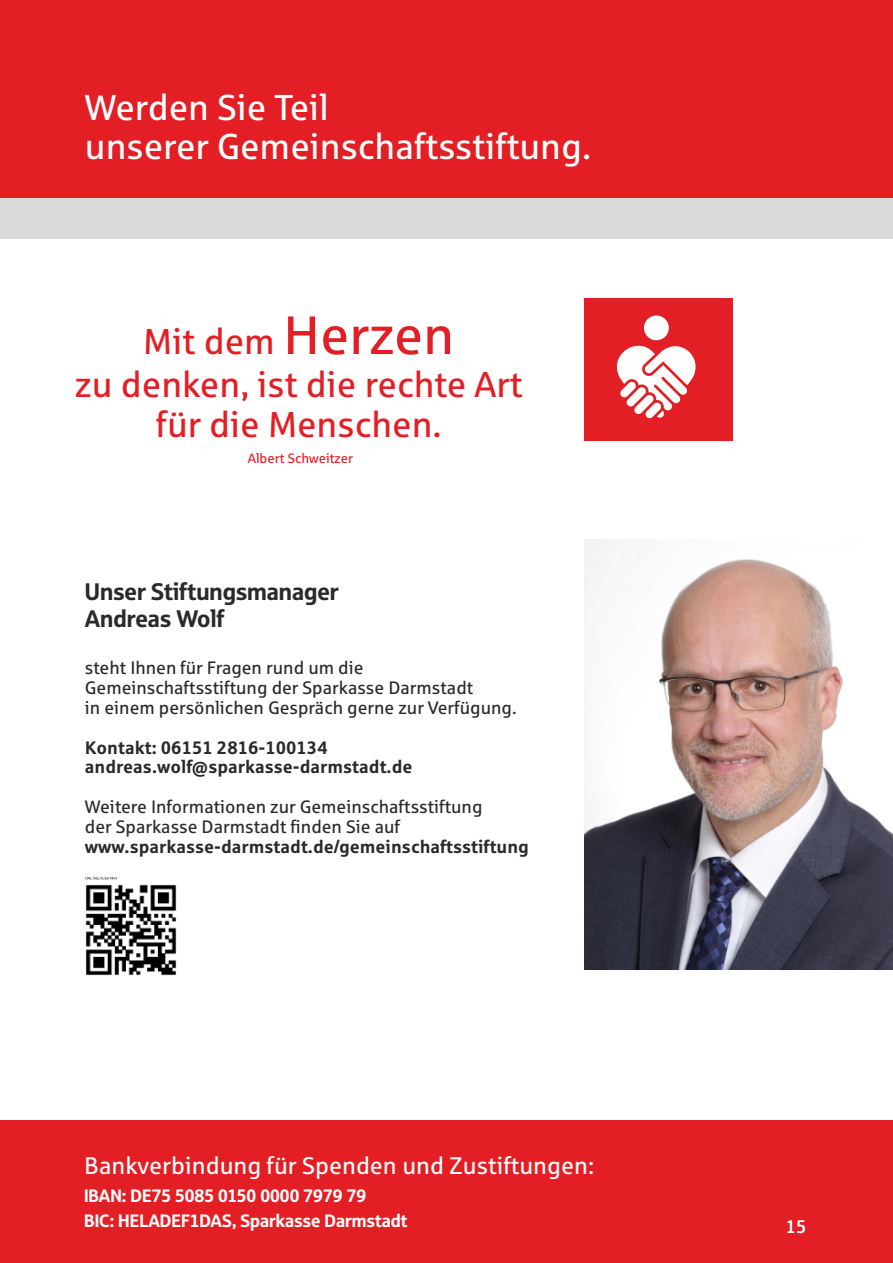
<style>
.page{position:relative;width:893px;height:1263px;background:#fff}
.page>*{position:absolute;margin:0;border:0;box-sizing:border-box;transform-origin:0 0}
.t1{font:36px/43.3px "Sparkasse Rg";color:#e31e24;text-align:center}
.t2{font:36px/39.5px "Sparkasse Rg";color:#fefefe}
.t3{font:24px "Sparkasse Rg";color:#fefefe}
.t4{font:24px/26.4px "Sparkasse Head";color:#2b2a29}
.t5{font:18px/19.8px "Sparkasse Rg";color:#2b2a29}
.t6{font:700 18px/19.8px "Sparkasse Rg";color:#2b2a29}
.t7{font:18px/25.7px "Sparkasse Head";color:#fefefe}
.t8{font:18px "Sparkasse Rg";color:#fefefe}
.t9{font:13.5px "Sparkasse Rg";color:#e31e24}
.s1{font-size:54px}
</style>
<div class="page">
<div style="left:0;top:0;width:893px;height:231px;background:#e31e24"></div>
<div style="left:0;top:198px;width:893px;height:40px;background:#d9dada"></div>
<div style="left:0;top:1120px;width:893px;height:143px;background:#e31e24"></div>
<img style="left:585px;top:540px;width:308px;height:429px">
<div style="left:585px;top:299px;width:148px;height:142px;background:#e31e24"></div>
<svg style="left:616px;top:315px;width:80px;height:103px"></svg>
<svg style="left:85px;top:877px;width:32px;height:3px"></svg>
<img style="left:85px;top:884px;width:91px;height:92px">
<h1 class="t2" style="left:85px;top:90px;width:508px">Werden Sie Teil<br>unserer Gemeinschaftsstiftung.</h1>
<h1 class="t1" style="left:75px;top:323px;width:449px">Mit dem <span class="s1">Herzen<br></span>zu denken, ist die rechte Art</h1>
<h1 class="t1" style="left:156px;top:405px;width:287px">für die Menschen.</h1>
<p class="t9" style="left:248px;top:453px;width:107px">Albert Schweitzer</p>
<h2 class="t4" style="left:85px;top:581px;width:255px">Unser Stiftungsmanager<br>Andreas Wolf</h2>
<p class="t5" style="left:85px;top:660px;width:433px">steht Ihnen für Fragen rund um die<br>Gemeinschaftsstiftung der Sparkasse Darmstadt<br>in einem persönlichen Gespräch gerne zur Verfügung.</p>
<p class="t6" style="left:85px;top:739px;width:329px">Kontakt: 06151 2816-100134 andreas.wolf@sparkasse-darmstadt.de</p>
<p class="t5" style="left:85px;top:798px;width:399px">Weitere Informationen zur Gemeinschaftsstiftung der Sparkasse Darmstadt finden Sie auf</p>
<p class="t6" style="left:85px;top:838px;width:446px">www.sparkasse-darmstadt.de/gemeinschaftsstiftung</p>
<h2 class="t3" style="left:84px;top:1156px;width:512px">Bankverbindung für Spenden und Zustiftungen:</h2>
<p class="t7" style="left:84px;top:1184px;width:325px">IBAN: DE75 5085 0150 0000 7979 79<br>BIC: HELADEF1DAS, Sparkasse Darmstadt</p>
<p class="t8" style="left:786px;top:1220px;width:22px">15</p>
</div>
